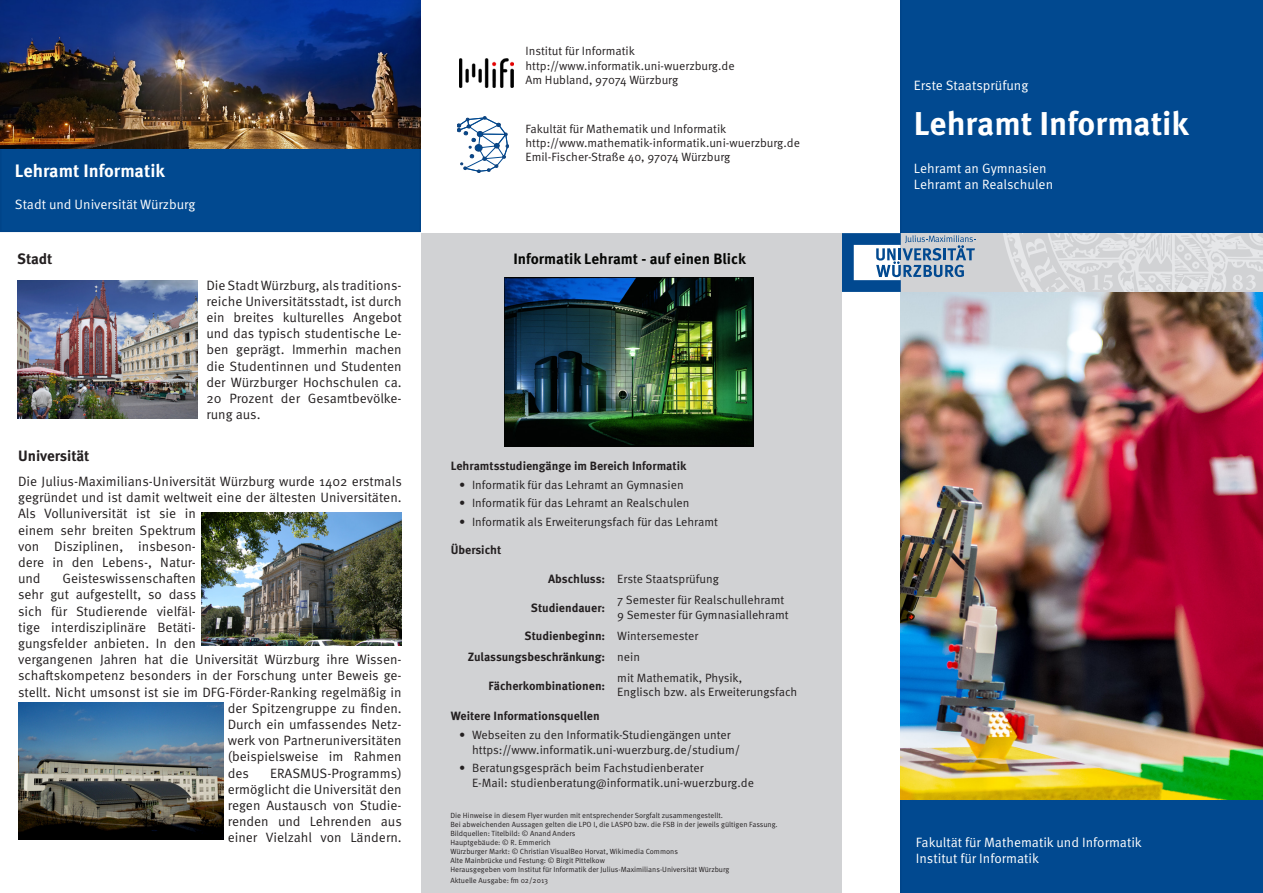
<style>
.page{position:relative;width:1263px;height:893px;background:#fff}
.page>*{position:absolute;margin:0;border:0;box-sizing:border-box;transform-origin:0 0}
.t1{font:700 33px "Meta Pro";color:#fff}
.t2{font:700 18px "Meta Pro";color:#fff}
.t3{font:700 15px "Meta Pro";color:#040503}
.t4{font:700 15px "Meta Pro";color:#231f20}
.t5{font:13.5px/16.2px "Meta Pro Norm";color:#231f20;text-align:justify}
.t6{font:13.5px/16.2px "Meta Pro Norm";color:#fff}
.t7{font:12px/14.4px "Meta Pro Norm";color:#231f20}
.t8{font:700 12px "Meta Pro";color:#231f20}
.t9{font:7.5px "Meta Pro Norm";color:#231f20}
</style>
<div class="page">
<div style="left:0;top:149px;width:421px;height:83px;background:#014990"></div>
<div style="left:900px;top:0;width:363px;height:893px;background:#014990"></div>
<img style="left:0;top:0;width:421px;height:149px">
<div style="left:421px;top:233px;width:421px;height:660px;background:#d1d2d4"></div>
<img style="left:505px;top:277px;width:249px;height:169px">
<img style="left:18px;top:280px;width:180px;height:138px">
<img style="left:18px;top:702px;width:205px;height:137px">
<img style="left:202px;top:512px;width:199px;height:133px">
<div style="left:901px;top:233px;width:362px;height:59px;background:#d1d2d4"></div>
<svg style="left:1003px;top:233px;width:260px;height:59px"></svg>
<svg style="left:842px;top:233px;width:134px;height:59px"></svg>
<img style="left:900px;top:292px;width:363px;height:507px">
<img style="left:460px;top:58px;width:54px;height:29px">
<svg style="left:457px;top:117px;width:52px;height:56px"></svg>
<p class="t2" style="left:15px;top:156px;width:151px">Lehramt Informatik</p>
<p class="t6" style="left:15px;top:195px;width:182px">Stadt und Universität Würzburg</p>
<p class="t7" style="left:525px;top:43px;width:211px">Institut für Informatik http://www.informatik.uni-wuerzburg.de</p>
<p class="t7" style="left:525px;top:72px;width:154px">Am Hubland, 97074 Würzburg</p>
<p class="t7" style="left:525px;top:120px;width:202px">Fakultät für Mathematik und Informatik</p>
<p class="t7" style="left:525px;top:135px;width:276px">http://www.mathematik-informatik.uni-wuerzburg.de</p>
<p class="t7" style="left:525px;top:149px;width:206px">Emil-Fischer-Straße 40, 97074 Würzburg</p>
<p class="t4" style="left:17px;top:247px;width:37px">Stadt</p>
<p class="t3" style="left:513px;top:247px;width:234px">Informatik Lehramt - auf einen Blick</p>
<p class="t5" style="left:206px;top:276px;width:197px">Die Stadt Würzburg, als traditions&shy;reiche Universitätsstadt, ist durch ein breites kulturelles Angebot und das typisch studentische Le&shy;ben geprägt. Immerhin machen die Studentinnen und Studenten der Würzburger Hochschulen ca.<br>20 Prozent der Gesamtbevölke&shy;rung aus.</p>
<p class="t4" style="left:18px;top:444px;width:73px">Universität</p>
<p class="t5" style="left:18px;top:472px;width:385px;text-align:left">Die Julius-Maximilians-Universität Würzburg wurde 1402 erstmals gegründet und ist damit weltweit eine der ältesten Universitäten.<br>Als Volluniversität ist sie in<br>einem sehr breiten Spektrum<br>von Disziplinen, insbeson-<br>dere in den Lebens-, Natur-<br>und</p>
<p class="t5" style="left:62px;top:570px;width:135px">Geisteswissenschaften</p>
<p class="t5" style="left:18px;top:586px;width:180px">sehr gut aufgestellt, so dass</p>
<p class="t5" style="left:18px;top:602px;width:179px">sich für Studierende vielfäl-</p>
<p class="t5" style="left:18px;top:618px;width:179px">tige interdisziplinäre Betäti-</p>
<p class="t5" style="left:18px;top:634px;width:179px">gungsfelder anbieten. In den</p>
<p class="t5" style="left:18px;top:651px;width:385px">vergangenen Jahren hat die Universität Würzburg ihre Wissen-</p>
<p class="t5" style="left:18px;top:667px;width:385px">schaftskompetenz besonders in der Forschung unter Beweis ge-</p>
<p class="t5" style="left:18px;top:683px;width:385px">stellt. Nicht umsonst ist sie im DFG-Förder-Ranking regelmäßig in</p>
<p class="t5" style="left:228px;top:699px;width:175px">der Spitzengruppe zu finden.</p>
<p class="t5" style="left:228px;top:715px;width:175px">Durch ein umfassendes Netz-</p>
<p class="t5" style="left:228px;top:732px;width:175px">werk von Partneruniversitäten</p>
<p class="t5" style="left:228px;top:748px;width:175px">(beispielsweise im Rahmen</p>
<p class="t5" style="left:228px;top:764px;width:23px">des</p>
<p class="t5" style="left:228px;top:764px;width:176px;text-indent:42px">ERASMUS-Programms) ermöglicht die Universität den regen Austausch von Studie&shy;renden und Lehrenden aus einer Vielzahl von Ländern.</p>
<p class="t8" style="left:451px;top:456px;width:237px">Lehramtsstudiengänge im Bereich Informatik</p>
<p class="t7" style="left:459px;top:476px;width:226px">• Informatik für das Lehramt an Gymnasien</p>
<p class="t7" style="left:459px;top:495px;width:232px">• Informatik für das Lehramt an Realschulen</p>
<p class="t7" style="left:459px;top:514px;width:260px">• Informatik als Erweiterungsfach für das Lehramt</p>
<p class="t8" style="left:451px;top:540px;width:52px">Übersicht</p>
<p class="t8" style="left:548px;top:570px;width:59px">Abschluss:</p>
<p class="t7" style="left:617px;top:571px;width:103px">Erste Staatsprüfung</p>
<p class="t8" style="left:531px;top:598px;width:76px">Studiendauer:</p>
<p class="t7" style="left:617px;top:592px;width:173px">7 Semester für Realschullehramt<br>9 Semester für Gymnasiallehramt</p>
<p class="t8" style="left:525px;top:626px;width:82px">Studienbeginn:</p>
<p class="t7" style="left:617px;top:628px;width:83px">Wintersemester</p>
<p class="t8" style="left:468px;top:647px;width:139px">Zulassungsbeschränkung:</p>
<p class="t7" style="left:617px;top:649px;width:24px">nein</p>
<p class="t8" style="left:489px;top:676px;width:118px">Fächerkombinationen:</p>
<p class="t7" style="left:617px;top:670px;width:182px">mit Mathematik, Physik,<br>Englisch bzw. als Erweiterungsfach</p>
<p class="t8" style="left:451px;top:707px;width:150px">Weitere Informationsquellen</p>
<p class="t7" style="left:472px;top:727px;width:270px;text-indent:-13px">• Webseiten zu den Informatik-Studiengängen unter https://www.informatik.uni-wuerzburg.de/studium/</p>
<p class="t7" style="left:472px;top:760px;width:283px;text-indent:-13px">• Beratungsgespräch beim Fachstudienberater<br>E-Mail: studienberatung@informatik.uni-wuerzburg.de</p>
<p class="t9" style="left:450px;top:810px;width:274px">Die Hinweise in diesem Flyer wurden mit entsprechender Sorgfalt zusammengestellt.</p>
<p class="t9" style="left:450px;top:819px;width:329px">Bei abweichenden Aussagen gelten die LPO I, die LASPO bzw. die FSB in der jeweils gültigen Fassung.</p>
<p class="t9" style="left:450px;top:828px;width:126px">Bildquellen: Titelbild: © Anand Anders</p>
<p class="t9" style="left:450px;top:837px;width:102px">Hauptgebäude: © R. Emmerich</p>
<p class="t9" style="left:450px;top:846px;width:229px">Würzburger Markt: © Christian VisualBeo Horvat, Wikimedia Commons</p>
<p class="t9" style="left:450px;top:855px;width:156px">Alte Mainbrücke und Festung: © Birgit Pittelkow</p>
<p class="t9" style="left:450px;top:864px;width:280px">Herausgegeben vom Institut für Informatik der Julius-Maximilians-Universität Würzburg</p>
<p class="t9" style="left:450px;top:875px;width:99px">Aktuelle Ausgabe: fm 02/2013</p>
<p class="t6" style="left:914px;top:76px;width:116px">Erste Staatsprüfung</p>
<p class="t1" style="left:914px;top:98px;width:276px">Lehramt Informatik</p>
<p class="t6" style="left:914px;top:159px;width:141px">Lehramt an Gymnasien<br>Lehramt an Realschulen</p>
<p class="t6" style="left:916px;top:833px;width:228px">Fakultät für Mathematik und Informatik</p>
<p class="t6" style="left:916px;top:850px;width:125px">Institut für Informatik</p>
</div>
